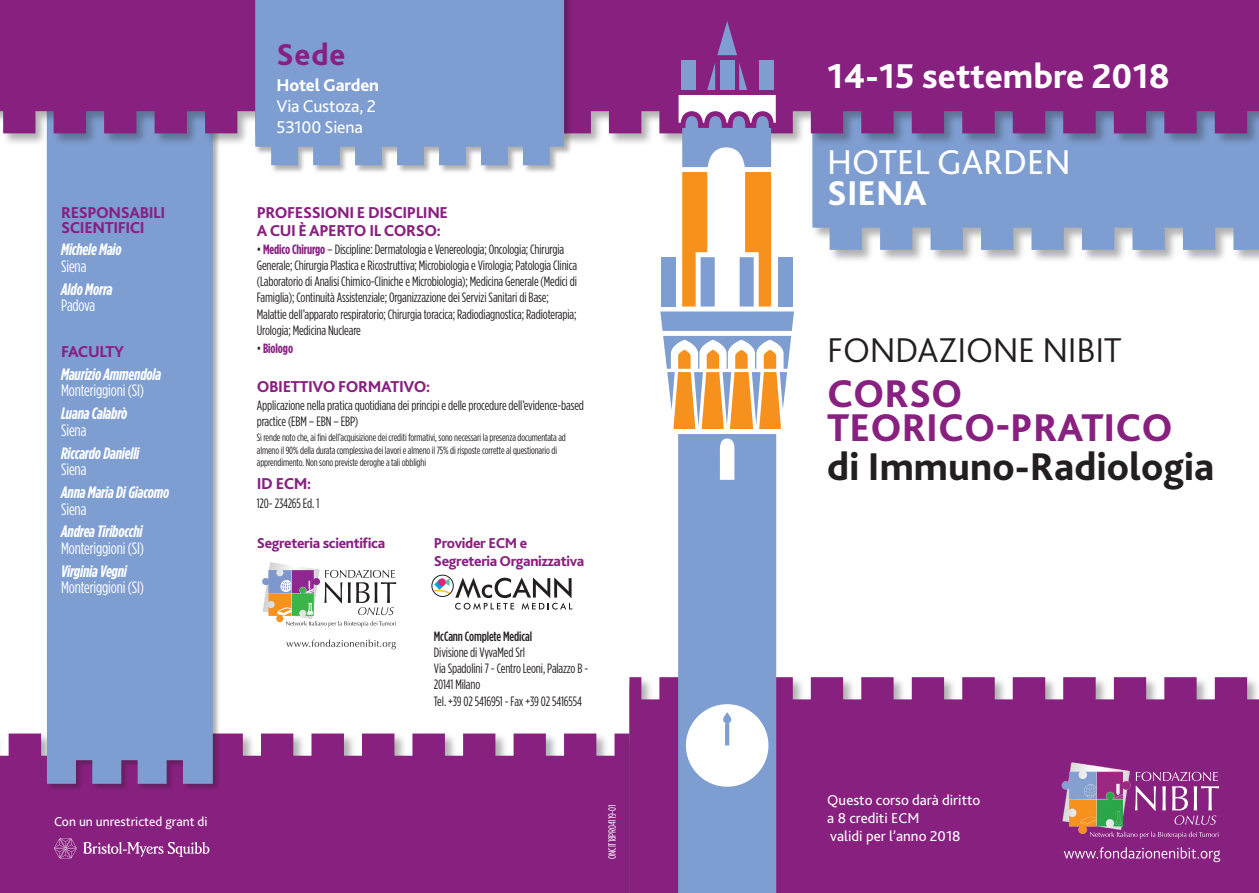
<style>
.page{position:relative;width:1259px;height:893px;background:#fff}
.page>*{position:absolute;margin:0;border:0;box-sizing:border-box;transform-origin:0 0}
.t1{font:800 40.5px/34.5px "Bliss 2";color:#882080}
.t2{font:800 40.5px "Bliss 2";color:#231f20}
.t3{font:800 36px "Bliss 2";color:#fff}
.t4{font:300 36px "Bliss 2";letter-spacing:-.01em;color:#231f20}
.t5{font:36px "Bliss 2";color:#fff}
.t6{font:800 31.65px "Bliss 2";color:#882080}
.t7{font:17.85px "Bliss 2";letter-spacing:-.01em;color:#fff}
.t8{font:800 17.85px "Bliss 2";letter-spacing:-.01em;color:#fff}
.t9{font:italic 700 16.5px/16.5px "Gotham Condensed";letter-spacing:-.01em;color:#fff}
.t10{font:800 16.5px/18px "Bliss 2";letter-spacing:-.025em;color:#882080}
.t11{font:16.5px/16.5px "Gotham Condensed";letter-spacing:-.01em;color:#fff}
.t12{font:800 15px/18px "Bliss 2";letter-spacing:-.025em;color:#882080}
.t13{font:15px/18px "Bliss 2";color:#fff}
.t14{font:13.5px/16.2px "Gotham Condensed";letter-spacing:-.01em;color:#231f20}
.t15{font:13.5px "Bliss 2";color:#fff}
.t16{font:700 13.5px "Gotham Condensed";letter-spacing:-.01em;color:#882080}
.t17{font:10.5px/12.6px "Gotham Condensed";letter-spacing:-.01em;color:#231f20}
.t18{font:10.5px "Gotham Condensed";letter-spacing:-.01em;color:#fff}
.s1{font-weight:400;font-style:normal}
.s2{font-weight:700;font-style:italic}
.s3{font-weight:700;color:#882080}
.s4{font-weight:400;color:#231f20}
.s5{font-weight:500}
</style>
<div class="page">
<div style="left:0;top:733px;width:629px;height:160px;background:#882080"></div>
<div style="left:47px;top:0;width:174px;height:792px;background:#231f20;opacity:.35"></div>
<div style="left:47px;top:147px;width:166px;height:637px;background:#7e9ed2"></div>
<div style="left:629px;top:677px;width:630px;height:216px;background:#882080"></div>
<div style="left:811px;top:43px;width:448px;height:220px;background:#231f20;opacity:.35"></div>
<svg style="left:812px;top:147px;width:447px;height:103px;background:#85a2d2"></svg>
<div style="left:0;top:0;width:1259px;height:147px;background:#231f20;opacity:.35"></div>
<div style="left:0;top:0;width:1259px;height:133px;background:#882080"></div>
<svg style="left:1090px;top:831px;width:128px;height:8px"></svg>
<svg style="left:1135px;top:772px;width:84px;height:53px;background:#9e4a98"></svg>
<img style="left:1058px;top:759px;width:76px;height:78px">
<svg style="left:1063px;top:847px;width:157px;height:15px;background:#9d4997"></svg>
<div style="left:254px;top:0;width:318px;height:174px;background:#231f20;opacity:.35"></div>
<div style="left:255px;top:0;width:309px;height:165px;background:#7e9ed2"></div>
<div style="left:432px;top:575px;width:21px;height:22px;border:1px solid #231f20;border-radius:50%"></div>
<svg style="left:434px;top:577px;width:138px;height:33px"></svg>
<svg style="left:286px;top:639px;width:110px;height:10px"></svg>
<svg style="left:262px;top:562px;width:134px;height:65px"></svg>
<svg style="left:54px;top:838px;width:23px;height:20px"></svg>
<svg style="left:83px;top:842px;width:127px;height:15px;background:#a5579f"></svg>
<div style="left:672px;top:30px;width:112px;height:103px;background:#882080"></div>
<div style="left:720px;top:60px;width:14px;height:30px;background:#7e9ed2"></div>
<svg style="left:717px;top:21px;width:20px;height:34px"></svg>
<div style="left:759px;top:60px;width:14px;height:30px;background:#7e9ed2"></div>
<div style="left:681px;top:60px;width:14px;height:30px;background:#7e9ed2"></div>
<div style="left:678px;top:434px;width:98px;height:459px;background:#7e9ed2"></div>
<svg style="left:686px;top:704px;width:82px;height:83px"></svg>
<svg style="left:660px;top:63px;width:134px;height:366px"></svg>
<p class="t10" style="left:61px;top:203px;width:106px">RESPONSABILI</p>
<p class="t10" style="left:61px;top:218px;width:85px">SCIENTIFICI</p>
<p class="t9" style="left:61px;top:241px;width:62px">Michele Maio<br><span class="s1">Siena</span></p>
<p class="t9" style="left:61px;top:281px;width:53px">Aldo Morra<br><span class="s1">Padova</span></p>
<p class="t10" style="left:61px;top:343px;width:65px">FACULTY</p>
<p class="t9" style="left:61px;top:366px;width:102px">Maurizio Ammendola<br><span class="s1">Monteriggioni (SI)</span></p>
<p class="t9" style="left:61px;top:405px;width:68px">Luana Calabrò<br><span class="s1">Siena</span></p>
<p class="t9" style="left:61px;top:445px;width:80px">Riccardo Danielli<br><span class="s1">Siena</span></p>
<p class="t9" style="left:61px;top:484px;width:110px">Anna Maria Di Giacomo<br><span class="s1">Siena</span></p>
<p class="t11" style="left:61px;top:523px;width:84px"><span class="s2">Andrea Tiribocchi<br></span>Monteriggioni (SI)</p>
<p class="t11" style="left:61px;top:563px;width:84px"><span class="s2">Virginia Vegni<br></span>Monteriggioni (SI)</p>
<p class="t15" style="left:54px;top:813px;width:155px">Con un unrestricted grant di</p>
<p class="t6" style="left:276px;top:35px;width:71px">Sede</p>
<p class="t8" style="left:276px;top:74px;width:104px">Hotel Garden</p>
<p class="t7" style="left:276px;top:95px;width:101px">Via Custoza, 2</p>
<p class="t7" style="left:276px;top:116px;width:88px">53100 Siena</p>
<p class="t10" style="left:257px;top:203px;width:193px">PROFESSIONI E DISCIPLINE<br>A CUI È APERTO IL CORSO:</p>
<p class="t14" style="left:257px;top:241px;width:322px">• <span class="s3">Medico Chirurgo</span> – Discipline: Dermatologia e Venereologia; Oncologia; Chirurgia Generale; Chirurgia Plastica e Ricostruttiva; Microbiologia e Virologia; Patologia Clinica (Laboratorio di Analisi Chimico-Cliniche e Microbiologia); Medicina Generale (Medici di Famiglia); Continuità Assistenziale; Organizzazione dei Servizi Sanitari di Base; Malattie dell’apparato respiratorio; Chirurgia toracica; Radiodiagnostica; Radioterapia; Urologia; Medicina Nucleare</p>
<p class="t16" style="left:257px;top:341px;width:38px"><span class="s4">•</span> Biologo</p>
<p class="t10" style="left:257px;top:377px;width:175px">OBIETTIVO FORMATIVO:</p>
<p class="t14" style="left:257px;top:397px;width:329px">Applicazione nella pratica quotidiana dei principi e delle procedure dell’evidence-based practice (EBM – EBN – EBP)</p>
<p class="t17" style="left:257px;top:431px;width:311px">Si rende noto che, ai fini dell’acquisizione dei crediti formativi, sono necessari la presenza documentata ad almeno il 90% della durata complessiva dei lavori e almeno il 75% di risposte corrette al questionario di apprendimento. Non sono previste deroghe a tali obblighi</p>
<p class="t10" style="left:257px;top:475px;width:56px">ID ECM:</p>
<p class="t14" style="left:257px;top:495px;width:64px">120- 234265 Ed. 1</p>
<p class="t12" style="left:434px;top:534px;width:152px">Provider ECM e<br>Segreteria Organizzativa</p>
<p class="t12" style="left:257px;top:534px;width:130px">Segreteria scientifica</p>
<p class="t14" style="left:434px;top:628px;width:156px"><span class="s5">McCann Complete Medical<br></span>Divisione di VyvaMed Srl<br>Via Spadolini 7 - Centro Leoni, Palazzo B -<br>20141 Milano<br>Tel. +39 02 5416951 - Fax +39 02 5416554</p>
<p class="t18" style="left:606px;top:859px;width:56px;rotate:-90deg">ONCIT18PR04119-01</p>
<p class="t3" style="left:827px;top:53px;width:344px">14-15 settembre 2018</p>
<p class="t5" style="left:827px;top:140px;width:245px">HOTEL GARDEN</p>
<p class="t3" style="left:827px;top:171px;width:101px">SIENA</p>
<p class="t4" style="left:827px;top:328px;width:296px">FONDAZIONE NIBIT</p>
<p class="t1" style="left:827px;top:376px;width:347px">CORSO<br>TEORICO-PRATICO</p>
<p class="t2" style="left:827px;top:442px;width:389px">di Immuno-Radiologia</p>
<p class="t13" style="left:827px;top:791px;width:155px">Questo corso darà diritto a 8 crediti ECM<br>validi per l’anno 2018</p>
</div>
